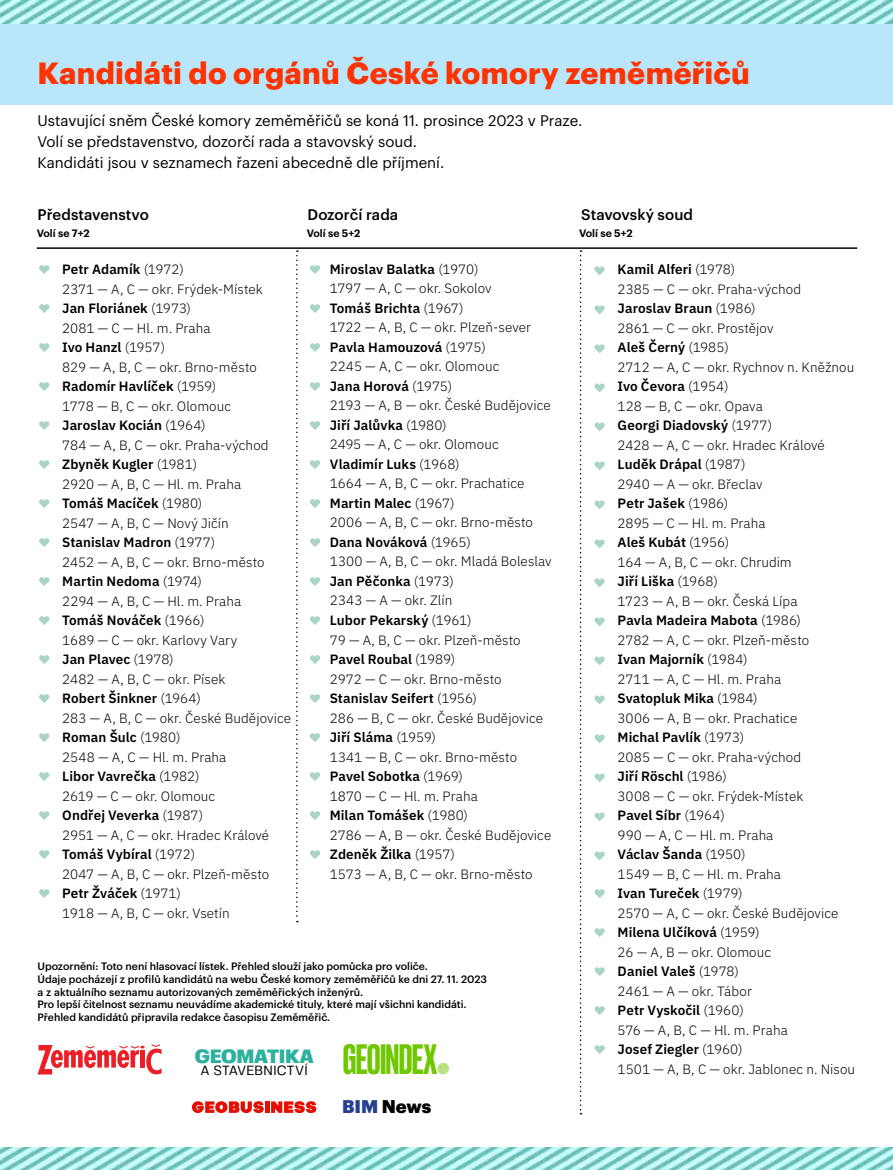
<style>
.page{position:relative;width:893px;height:1170px;background:#fff}
.page>*{position:absolute;margin:0;border:0;box-sizing:border-box;transform-origin:0 0}
.t1{font:500 39.9px "Druk";letter-spacing:-.02em;color:#6fc701}
.t2{font:700 30px "Graphik";letter-spacing:.01em;color:#f30}
.t3{font:900 19.2px "Fivo Sans";letter-spacing:-.015em;color:#2db09e}
.t4{font:900 18px "Graphik";color:#000}
.t5{font:15px/21px "Graphik";color:#000}
.t6{font:500 15px "Graphik";letter-spacing:.005em;color:#000}
.t7{font:300 13.5px/19.5px "IBM Plex Sans";letter-spacing:.005em;color:#000}
.t8{font:13.35px "Fivo Sans";letter-spacing:-.01em;color:#000}
.t9{font:500 10.5px/12.6px "Graphik";color:#000}
.t10{font:600 10.5px "Graphik";color:#000}
.s1{font-weight:600}
.s2{color:#25408f}
</style>
<div class="page">
<div style="left:0;top:0;width:893px;height:104px;background:#b9e6fa"></div>
<svg style="left:296px;top:250px;width:2px;height:672px"></svg>
<svg style="left:580px;top:250px;width:2px;height:864px"></svg>
<hr style="left:37px;top:247px;width:820px;height:2px;background:#000">
<svg style="left:39px;top:265px;width:10px;height:9px"></svg>
<svg style="left:39px;top:304px;width:10px;height:9px"></svg>
<svg style="left:39px;top:343px;width:10px;height:9px"></svg>
<svg style="left:39px;top:382px;width:10px;height:9px"></svg>
<svg style="left:39px;top:421px;width:10px;height:9px"></svg>
<svg style="left:39px;top:460px;width:10px;height:9px"></svg>
<svg style="left:39px;top:499px;width:10px;height:9px"></svg>
<svg style="left:39px;top:538px;width:10px;height:9px"></svg>
<svg style="left:39px;top:577px;width:10px;height:9px"></svg>
<svg style="left:39px;top:616px;width:10px;height:9px"></svg>
<svg style="left:39px;top:655px;width:10px;height:9px"></svg>
<svg style="left:39px;top:694px;width:10px;height:9px"></svg>
<svg style="left:39px;top:733px;width:10px;height:9px"></svg>
<svg style="left:39px;top:772px;width:10px;height:9px"></svg>
<svg style="left:39px;top:811px;width:10px;height:9px"></svg>
<svg style="left:39px;top:850px;width:10px;height:9px"></svg>
<svg style="left:39px;top:889px;width:10px;height:9px"></svg>
<svg style="left:310px;top:265px;width:10px;height:9px"></svg>
<svg style="left:310px;top:304px;width:10px;height:9px"></svg>
<svg style="left:310px;top:343px;width:10px;height:9px"></svg>
<svg style="left:310px;top:382px;width:10px;height:9px"></svg>
<svg style="left:310px;top:421px;width:10px;height:9px"></svg>
<svg style="left:310px;top:460px;width:10px;height:9px"></svg>
<svg style="left:310px;top:499px;width:10px;height:9px"></svg>
<svg style="left:310px;top:538px;width:10px;height:9px"></svg>
<svg style="left:310px;top:577px;width:10px;height:9px"></svg>
<svg style="left:310px;top:616px;width:10px;height:9px"></svg>
<svg style="left:310px;top:655px;width:10px;height:9px"></svg>
<svg style="left:310px;top:694px;width:10px;height:9px"></svg>
<svg style="left:310px;top:733px;width:10px;height:9px"></svg>
<svg style="left:310px;top:772px;width:10px;height:9px"></svg>
<svg style="left:310px;top:811px;width:10px;height:9px"></svg>
<svg style="left:310px;top:850px;width:10px;height:9px"></svg>
<svg style="left:594px;top:266px;width:11px;height:9px"></svg>
<svg style="left:594px;top:305px;width:11px;height:9px"></svg>
<svg style="left:594px;top:344px;width:11px;height:9px"></svg>
<svg style="left:594px;top:383px;width:11px;height:9px"></svg>
<svg style="left:594px;top:422px;width:11px;height:9px"></svg>
<svg style="left:594px;top:461px;width:11px;height:9px"></svg>
<svg style="left:594px;top:500px;width:11px;height:9px"></svg>
<svg style="left:594px;top:539px;width:11px;height:9px"></svg>
<svg style="left:594px;top:578px;width:11px;height:9px"></svg>
<svg style="left:594px;top:617px;width:11px;height:9px"></svg>
<svg style="left:594px;top:656px;width:11px;height:9px"></svg>
<svg style="left:594px;top:695px;width:11px;height:9px"></svg>
<svg style="left:594px;top:734px;width:11px;height:9px"></svg>
<svg style="left:594px;top:773px;width:11px;height:9px"></svg>
<svg style="left:594px;top:812px;width:11px;height:9px"></svg>
<svg style="left:594px;top:851px;width:11px;height:9px"></svg>
<svg style="left:594px;top:889px;width:11px;height:9px"></svg>
<svg style="left:594px;top:928px;width:11px;height:9px"></svg>
<svg style="left:594px;top:967px;width:11px;height:9px"></svg>
<svg style="left:594px;top:1006px;width:11px;height:8px"></svg>
<svg style="left:594px;top:1045px;width:11px;height:8px"></svg>
<svg style="left:38px;top:1044px;width:124px;height:30px"></svg>
<div style="left:437px;top:1062px;width:12px;height:12px;background:#b7e380;border-radius:50%"></div>
<svg style="left:192px;top:1101px;width:72px;height:11px"></svg>
<hr style="left:265px;top:1101px;width:4px;height:11px;background:#e50e00">
<svg style="left:271px;top:1101px;width:45px;height:11px"></svg>
<img style="left:0;top:1147px;width:893px;height:22px">
<img style="left:0;top:0;width:893px;height:23px">
<h2 class="t2" style="left:38px;top:50px;width:714px">Kandidáti do orgánů České komory zeměměřičů</h2>
<p class="t5" style="left:38px;top:109px;width:546px">Ustavující sněm České komory zeměměřičů se koná 11. prosince 2023 v Praze.<br>Volí se představenstvo, dozorčí rada a stavovský soud.<br>Kandidáti jsou v seznamech řazeni abecedně dle příjmení.</p>
<p class="t6" style="left:38px;top:203px;width:113px">Představenstvo</p>
<p class="t6" style="left:308px;top:203px;width:92px">Dozorčí rada</p>
<p class="t6" style="left:581px;top:203px;width:113px">Stavovský soud</p>
<p class="t10" style="left:37px;top:225px;width:55px">Volí se 7+2</p>
<p class="t10" style="left:307px;top:225px;width:55px">Volí se 5+2</p>
<p class="t10" style="left:579px;top:225px;width:55px">Volí se 5+2</p>
<p class="t7" style="left:62px;top:258px;width:230px"><span class="s1">Petr Adamík</span> (1972)<br>2371 — A, C — okr. Frýdek-Místek<br><span class="s1">Jan Floriánek</span> (1973)<br>2081 — C — Hl. m. Praha<br><span class="s1">Ivo Hanzl</span> (1957)<br>829 — A, B, C — okr. Brno-město<br><span class="s1">Radomír Havlíček</span> (1959)<br>1778 — B, C — okr. Olomouc<br><span class="s1">Jaroslav Kocián</span> (1964)<br>784 — A, B, C — okr. Praha-východ<br><span class="s1">Zbyněk Kugler</span> (1981)<br>2920 — A, B, C — Hl. m. Praha<br><span class="s1">Tomáš Macíček</span> (1980)<br>2547 — A, B, C — Nový Jičín<br><span class="s1">Stanislav Madron</span> (1977)<br>2452 — A, B, C — okr. Brno-město<br><span class="s1">Martin Nedoma</span> (1974)<br>2294 — A, B, C — Hl. m. Praha<br><span class="s1">Tomáš Nováček</span> (1966)<br>1689 — C — okr. Karlovy Vary<br><span class="s1">Jan Plavec</span> (1978)<br>2482 — A, B, C — okr. Písek<br><span class="s1">Robert Šinkner</span> (1964)<br>283 — A, B, C — okr. České Budějovice<br><span class="s1">Roman Šulc</span> (1980)<br>2548 — A, C — Hl. m. Praha<br><span class="s1">Libor Vavrečka</span> (1982)<br>2619 — C — okr. Olomouc<br><span class="s1">Ondřej Veverka</span> (1987)<br>2951 — A, C — okr. Hradec Králové<br><span class="s1">Tomáš Vybíral</span> (1972)<br>2047 — A, B, C — okr. Plzeň-město<br><span class="s1">Petr Žváček</span> (1971)<br>1918 — A, B, C — okr. Vsetín</p>
<p class="t7" style="left:330px;top:258px;width:223px"><span class="s1">Miroslav Balatka</span> (1970)<br>1797 — A, C — okr. Sokolov<br><span class="s1">Tomáš Brichta</span> (1967)<br>1722 — A, B, C — okr. Plzeň-sever<br><span class="s1">Pavla Hamouzová</span> (1975)<br>2245 — A, C — okr. Olomouc<br><span class="s1">Jana Horová</span> (1975)<br>2193 — A, B — okr. České Budějovice<br><span class="s1">Jiří Jalůvka</span> (1980)<br>2495 — A, C — okr. Olomouc<br><span class="s1">Vladimír Luks</span> (1968)<br>1664 — A, B, C — okr. Prachatice<br><span class="s1">Martin Malec</span> (1967)<br>2006 — A, B, C — okr. Brno-město<br><span class="s1">Dana Nováková</span> (1965)<br>1300 — A, B, C — okr. Mladá Boleslav<br><span class="s1">Jan Pěčonka</span> (1973)<br>2343 — A — okr. Zlín<br><span class="s1">Lubor Pekarský</span> (1961)<br>79 — A, B, C — okr. Plzeň-město<br><span class="s1">Pavel Roubal</span> (1989)<br>2972 — C — okr. Brno-město<br><span class="s1">Stanislav Seifert</span> (1956)<br>286 — B, C — okr. České Budějovice<br><span class="s1">Jiří Sláma</span> (1959)<br>1341 — B, C — okr. Brno-město<br><span class="s1">Pavel Sobotka</span> (1969)<br>1870 — C — Hl. m. Praha<br><span class="s1">Milan Tomášek</span> (1980)<br>2786 — A, B — okr. České Budějovice<br><span class="s1">Zdeněk Žilka</span> (1957)<br>1573 — A, B, C — okr. Brno-město</p>
<p class="t9" style="left:38px;top:959px;width:451px">Upozornění: Toto není hlasovací lístek. Přehled slouží jako pomůcka pro voliče.<br>Údaje pocházejí z profilů kandidátů na webu České komory zeměměřičů ke dni 27. 11. 2023 a z aktuálního seznamu autorizovaných zeměměřických inženýrů.<br>Pro lepší čitelnost seznamu neuvádíme akademické tituly, které mají všichni kandidáti.<br>Přehled kandidátů připravila redakce časopisu Zeměměřič.</p>
<h3 class="t3" style="left:195px;top:1044px;width:121px">GEOMATIKA</h3>
<p class="t8" style="left:201px;top:1061px;width:109px">A STAVEBNICTVÍ</p>
<h1 class="t1" style="left:343px;top:1031px;width:96px">GEOINDEX</h1>
<h3 class="t4" style="left:342px;top:1092px;width:91px"><span class="s2">BIM</span> News</h3>
<p class="t7" style="left:618px;top:258px;width:239px"><span class="s1">Kamil Alferi</span> (1978)<br>2385 — C — okr. Praha-východ<br><span class="s1">Jaroslav Braun</span> (1986)<br>2861 — C — okr. Prostějov<br><span class="s1">Aleš Černý</span> (1985)<br>2712 — A, C — okr. Rychnov n. Kněžnou<br><span class="s1">Ivo Čevora</span> (1954)<br>128 — B, C — okr. Opava<br><span class="s1">Georgi Diadovský</span> (1977)<br>2428 — A, C — okr. Hradec Králové<br><span class="s1">Luděk Drápal</span> (1987)<br>2940 — A — okr. Břeclav<br><span class="s1">Petr Jašek</span> (1986)<br>2895 — C — Hl. m. Praha<br><span class="s1">Aleš Kubát</span> (1956)<br>164 — A, B, C — okr. Chrudim<br><span class="s1">Jiří Liška</span> (1968)<br>1723 — A, B — okr. Česká Lípa<br><span class="s1">Pavla Madeira Mabota</span> (1986)<br>2782 — A, C — okr. Plzeň-město<br><span class="s1">Ivan Majorník</span> (1984)<br>2711 — A, C — Hl. m. Praha<br><span class="s1">Svatopluk Mika</span> (1984)<br>3006 — A, B — okr. Prachatice<br><span class="s1">Michal Pavlík</span> (1973)<br>2085 — C — okr. Praha-východ<br><span class="s1">Jiří Röschl</span> (1986)<br>3008 — C — okr. Frýdek-Místek<br><span class="s1">Pavel Síbr</span> (1964)<br>990 — A, C — Hl. m. Praha<br><span class="s1">Václav Šanda</span> (1950)<br>1549 — B, C — Hl. m. Praha<br><span class="s1">Ivan Tureček</span> (1979)<br>2570 — A, C — okr. České Budějovice<br><span class="s1">Milena Ulčíková</span> (1959)<br>26 — A, B — okr. Olomouc<br><span class="s1">Daniel Valeš</span> (1978)<br>2461 — A — okr. Tábor<br><span class="s1">Petr Vyskočil</span> (1960)<br>576 — A, B, C — Hl. m. Praha<br><span class="s1">Josef Ziegler</span> (1960)<br>1501 — A, B, C — okr. Jablonec n. Nisou</p>
</div>
